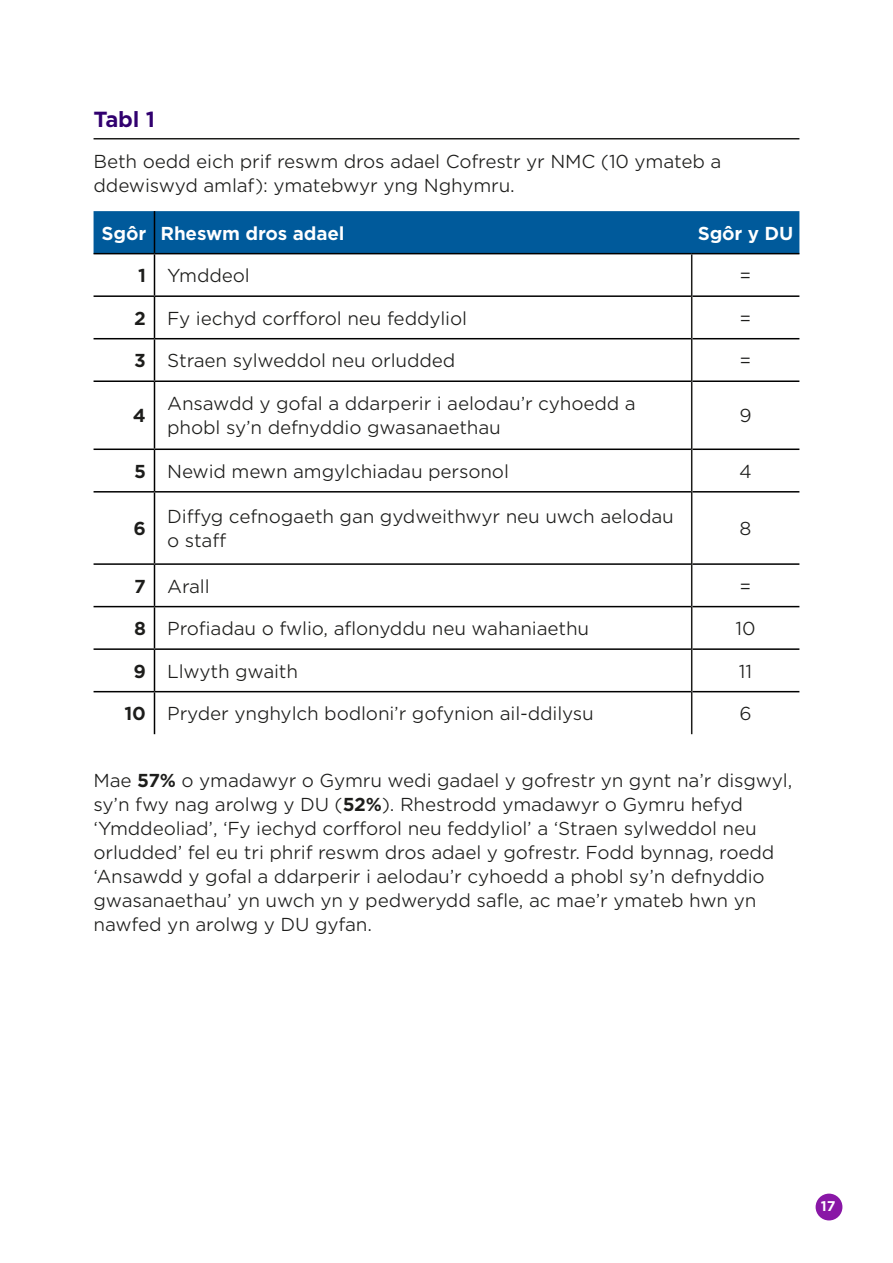
<style>
.page{position:relative;width:893px;height:1263px;background:#fff}
.page>*{position:absolute;margin:0;border:0;box-sizing:border-box;transform-origin:0 0}
.Figure_table_title{font:700 21px "Gotham S Sm";color:#31006f}
.Body_copy{font:300 18px/24px "Gotham S Sm";letter-spacing:-.01em;color:#1d1d1b}
.Body_copy-2{font:700 18px "Gotham S Sm";letter-spacing:-.01em;color:#fff}
.Body_copy-3{font:700 18px "Gotham S Sm";color:#1d1d1b}
.t1{font:700 13.5px "Gotham S Sm";color:#fff}
.s1{font-weight:700}
</style>
<div class="page">
<div style="left:816px;top:1193px;width:26px;height:27px;background:#8917a6;border-radius:50%"></div>
<hr style="left:94px;top:138px;width:705px;height:1px;background:#1d1d1b">
<div style="left:94px;top:211px;width:705px;height:42px;background:#005a9b"></div>
<hr style="left:154px;top:211px;width:1px;height:42px;background:#000">
<hr style="left:94px;top:253px;width:60px;height:1px;background:#000">
<hr style="left:154px;top:253px;width:538px;height:1px;background:#000">
<hr style="left:154px;top:254px;width:1px;height:41px;background:#000">
<hr style="left:692px;top:253px;width:107px;height:1px;background:#000">
<hr style="left:94px;top:295px;width:60px;height:2px;background:#000">
<hr style="left:154px;top:295px;width:537px;height:2px;background:#000">
<hr style="left:154px;top:297px;width:1px;height:41px;background:#000">
<hr style="left:692px;top:295px;width:107px;height:2px;background:#000">
<hr style="left:94px;top:338px;width:60px;height:1px;background:#000">
<hr style="left:154px;top:338px;width:537px;height:1px;background:#000">
<hr style="left:154px;top:339px;width:1px;height:41px;background:#000">
<hr style="left:692px;top:338px;width:107px;height:1px;background:#000">
<hr style="left:94px;top:380px;width:60px;height:2px;background:#000">
<hr style="left:154px;top:380px;width:537px;height:2px;background:#000">
<hr style="left:154px;top:382px;width:1px;height:66px;background:#000">
<hr style="left:692px;top:380px;width:107px;height:2px;background:#000">
<hr style="left:94px;top:448px;width:60px;height:2px;background:#000">
<hr style="left:154px;top:448px;width:537px;height:2px;background:#000">
<hr style="left:154px;top:450px;width:1px;height:41px;background:#000">
<hr style="left:692px;top:448px;width:107px;height:2px;background:#000">
<hr style="left:94px;top:491px;width:60px;height:1px;background:#000">
<hr style="left:154px;top:491px;width:537px;height:1px;background:#000">
<hr style="left:154px;top:492px;width:1px;height:71px;background:#000">
<hr style="left:692px;top:491px;width:107px;height:1px;background:#000">
<hr style="left:94px;top:563px;width:60px;height:2px;background:#000">
<hr style="left:154px;top:563px;width:537px;height:2px;background:#000">
<hr style="left:154px;top:565px;width:1px;height:41px;background:#000">
<hr style="left:692px;top:563px;width:107px;height:2px;background:#000">
<hr style="left:94px;top:606px;width:60px;height:1px;background:#000">
<hr style="left:154px;top:606px;width:537px;height:1px;background:#000">
<hr style="left:154px;top:607px;width:1px;height:41px;background:#000">
<hr style="left:692px;top:606px;width:107px;height:1px;background:#000">
<hr style="left:94px;top:648px;width:60px;height:2px;background:#000">
<hr style="left:154px;top:648px;width:537px;height:2px;background:#000">
<hr style="left:154px;top:650px;width:1px;height:41px;background:#000">
<hr style="left:692px;top:648px;width:107px;height:2px;background:#000">
<hr style="left:94px;top:691px;width:60px;height:1px;background:#000">
<hr style="left:154px;top:691px;width:537px;height:1px;background:#000">
<hr style="left:154px;top:692px;width:1px;height:42px;background:#000">
<hr style="left:692px;top:691px;width:107px;height:1px;background:#000">
<hr style="left:691px;top:254px;width:1px;height:42px;background:#1d1d1b">
<hr style="left:691px;top:296px;width:1px;height:43px;background:#1d1d1b">
<hr style="left:691px;top:339px;width:1px;height:42px;background:#1d1d1b">
<hr style="left:691px;top:381px;width:1px;height:68px;background:#1d1d1b">
<hr style="left:691px;top:449px;width:1px;height:43px;background:#1d1d1b">
<hr style="left:691px;top:492px;width:1px;height:72px;background:#1d1d1b">
<hr style="left:691px;top:564px;width:1px;height:43px;background:#1d1d1b">
<hr style="left:691px;top:607px;width:1px;height:42px;background:#1d1d1b">
<hr style="left:691px;top:649px;width:1px;height:43px;background:#1d1d1b">
<hr style="left:691px;top:692px;width:1px;height:42px;background:#1d1d1b">
<h2 class="Figure_table_title" style="left:94px;top:105px;width:63px">Tabl 1</h2>
<p class="Body_copy" style="left:94px;top:149px;width:629px">Beth oedd eich prif reswm dros adael Cofrestr yr NMC (10 ymateb a ddewiswyd amlaf): ymatebwyr yng Nghymru.</p>
<p class="Body_copy-2" style="left:102px;top:221px;width:46px">Sgôr</p>
<p class="Body_copy-2" style="left:160px;top:221px;width:186px">Rheswm dros adael</p>
<p class="Body_copy-2" style="left:698px;top:221px;width:97px">Sgôr y DU</p>
<p class="Body_copy-3" style="left:138px;top:263px;width:9px">1</p>
<p class="Body_copy" style="left:167px;top:263px;width:84px">Ymddeol</p>
<p class="Body_copy" style="left:740px;top:263px;width:13px">=</p>
<p class="Body_copy-3" style="left:134px;top:306px;width:13px">2</p>
<p class="Body_copy" style="left:167px;top:306px;width:301px">Fy iechyd corfforol neu feddyliol</p>
<p class="Body_copy" style="left:740px;top:306px;width:13px">=</p>
<p class="Body_copy-3" style="left:134px;top:348px;width:13px">3</p>
<p class="Body_copy" style="left:167px;top:348px;width:290px">Straen sylweddol neu orludded</p>
<p class="Body_copy" style="left:740px;top:348px;width:13px">=</p>
<p class="Body_copy-3" style="left:133px;top:403px;width:15px">4</p>
<p class="Body_copy" style="left:167px;top:391px;width:470px">Ansawdd y gofal a ddarperir i aelodau’r cyhoedd a phobl sy’n defnyddio gwasanaethau</p>
<p class="Body_copy" style="left:739px;top:403px;width:14px">9</p>
<p class="Body_copy-3" style="left:134px;top:459px;width:13px">5</p>
<p class="Body_copy" style="left:167px;top:459px;width:343px">Newid mewn amgylchiadau personol</p>
<p class="Body_copy" style="left:739px;top:459px;width:14px">4</p>
<p class="Body_copy-3" style="left:133px;top:516px;width:14px">6</p>
<p class="Body_copy" style="left:167px;top:504px;width:508px">Diffyg cefnogaeth gan gydweithwyr neu uwch aelodau o staff</p>
<p class="Body_copy" style="left:740px;top:516px;width:13px">8</p>
<p class="Body_copy-3" style="left:134px;top:573px;width:13px">7</p>
<p class="Body_copy" style="left:167px;top:573px;width:44px">Arall</p>
<p class="Body_copy" style="left:740px;top:573px;width:13px">=</p>
<p class="Body_copy-3" style="left:134px;top:616px;width:13px">8</p>
<p class="Body_copy" style="left:167px;top:616px;width:423px">Profiadau o fwlio, aflonyddu neu wahaniaethu</p>
<p class="Body_copy" style="left:735px;top:616px;width:22px">10</p>
<p class="Body_copy-3" style="left:133px;top:659px;width:14px">9</p>
<p class="Body_copy" style="left:167px;top:658px;width:132px">Llwyth gwaith</p>
<p class="Body_copy" style="left:739px;top:658px;width:15px">11</p>
<p class="Body_copy-3" style="left:124px;top:701px;width:23px">10</p>
<p class="Body_copy" style="left:167px;top:701px;width:428px">Pryder ynghylch bodloni’r gofynion ail-ddilysu</p>
<p class="Body_copy" style="left:739px;top:701px;width:14px">6</p>
<p class="Body_copy" style="left:94px;top:767px;width:700px">Mae <span class="s1">57%</span> o ymadawyr o Gymru wedi gadael y gofrestr yn gynt na’r disgwyl, sy’n fwy nag arolwg y DU (<span class="s1">52%</span>). Rhestrodd ymadawyr o Gymru hefyd ‘Ymddeoliad’, ‘Fy iechyd corfforol neu feddyliol’ a ‘Straen sylweddol neu orludded’ fel eu tri phrif reswm dros adael y gofrestr. Fodd bynnag, roedd ‘Ansawdd y gofal a ddarperir i aelodau’r cyhoedd a phobl sy’n defnyddio gwasanaethau’ yn uwch yn y pedwerydd safle, ac mae’r ymateb hwn yn nawfed yn arolwg y DU gyfan.</p>
<p class="t1" style="left:821px;top:1197px;width:16px">17</p>
</div>
